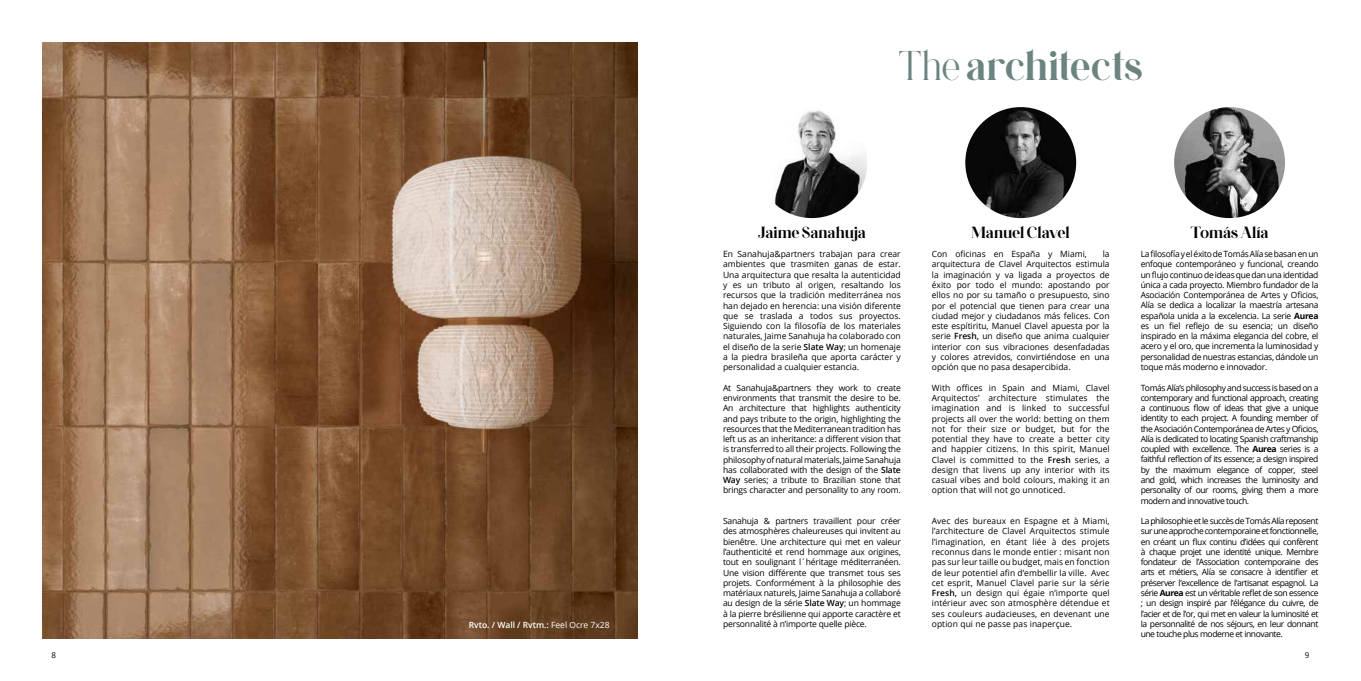
<style>
.page{position:relative;width:1361px;height:681px;background:#fff}
.page>*{position:absolute;margin:0;border:0;box-sizing:border-box;transform-origin:0 0}
.t1{font:700 34.1px "Astralaga";letter-spacing:-.01em;color:#6c847f}
.t2{font:700 13.3px "Astralaga";letter-spacing:-.01em;color:#000}
.t3{font:8.6px/10.3px "Open Sans";letter-spacing:-.02em;color:#000;text-align:justify}
.t4{font:8.6px "Open Sans";color:#000}
.t5{font:600 8.5px "Open Sans";color:#fff}
.t6{font:8px "Open Sans";color:#000}
.s1{font-weight:400}
.s2{font-weight:600}
.s3{font-weight:700}
</style>
<div class="page">
<img style="left:43px;top:43px;width:595px;height:595px">
<img style="left:965px;top:107px;width:111px;height:111px;border-radius:55px">
<img style="left:756px;top:107px;width:111px;height:111px;border-radius:55px">
<img style="left:1174px;top:107px;width:111px;height:111px;border-radius:55px">
<p class="t5" style="left:469px;top:618px;width:142px">Rvto. / Wall / Rvtm.: <span class="s1">Feel Ocre 7x28</span></p>
<h1 class="t1" style="left:898px;top:42px;width:247px"><span class="s1">The</span> architects</h1>
<h2 class="t2" style="left:758px;top:223px;width:109px">Jaime Sanahuja</h2>
<h2 class="t2" style="left:971px;top:223px;width:100px">Manuel Clavel</h2>
<h2 class="t2" style="left:1190px;top:222px;width:80px">Tomás Alía</h2>
<p class="t3" style="left:723px;top:248px;width:179px">En Sanahuja&amp;partners trabajan para crear ambientes que trasmiten ganas de estar.<br>Una arquitectura que resalta la autenticidad y es un tributo al origen, resaltando los recursos que la tradición mediterránea nos han dejado en herencia: una visión diferente que se traslada a todos sus proyectos.<br>Siguiendo con la filosofía de los materiales naturales, Jaime Sanahuja ha colaborado con el diseño de la serie <span class="s2">Slate Way</span>; un homenaje a la piedra brasileña que aporta carácter y personalidad a cualquier estancia.</p>
<p class="t3" style="left:723px;top:382px;width:179px">At Sanahuja&amp;partners they work to create environments that transmit the desire to be.<br>An architecture that highlights authenticity and pays tribute to the origin, highlighting the resources that the Mediterranean tradition has left us as an inheritance: a different vision that is transferred to all their projects. Following the philosophy of natural materials, Jaime Sanahuja has collaborated with the design of the <span class="s2">Slate Way</span> series; a tribute to Brazilian stone that brings character and personality to any room.</p>
<p class="t3" style="left:723px;top:515px;width:179px">Sanahuja &amp; partners travaillent pour créer des atmosphères chaleureuses qui invitent au bienêtre. Une architecture qui met en valeur l’authenticité et rend hommage aux origines, tout en soulignant l´héritage méditerranéen.<br>Une vision différente que transmet tous ses projets. Conformément à la philosophie des matériaux naturels, Jaime Sanahuja a collaboré au design de la série <span class="s2">Slate Way</span>; un hommage à la pierre brésilienne qui apporte caractère et personnalité à n’importe quelle pièce.</p>
<p class="t3" style="left:1140px;top:248px;width:179px">La filosofía y el éxito de Tomás Alía se basan en un enfoque contemporáneo y funcional, creando un flujo continuo de ideas que dan una identidad única a cada proyecto. Miembro fundador de la Asociación Contemporánea de Artes y Oficios, Alía se dedica a localizar la maestría artesana española unida a la excelencia. La serie <span class="s3">Aurea </span>es un fiel reflejo de su esencia; un diseño inspirado en la máxima elegancia del cobre, el acero y el oro, que incrementa la luminosidad y personalidad de nuestras estancias, dándole un toque más moderno e innovador.</p>
<p class="t3" style="left:1140px;top:382px;width:179px">Tomás Alía’s philosophy and success is based on a contemporary and functional approach, creating a continuous flow of ideas that give a unique identity to each project. A founding member of the Asociación Contemporánea de Artes y Oficios, Alía is dedicated to locating Spanish craftmanship coupled with excellence. The <span class="s3">Aurea</span> series is a faithful reflection of its essence; a design inspired by the maximum elegance of copper, steel and gold, which increases the luminosity and personality of our rooms, giving them a more modern and innovative touch.</p>
<p class="t3" style="left:1140px;top:515px;width:179px">La philosophie et le succès de Tomás Alía reposent sur une approche contemporaine et fonctionnelle, en créant un flux continu d’idées qui confèrent à chaque projet une identité unique. Membre fondateur de l’Association contemporaine des arts et métiers, Alía se consacre à identifier et préserver l’excellence de l’artisanat espagnol. La série <span class="s3">Aurea</span> est un véritable reflet de son essence ; un design inspiré par l’élégance du cuivre, de l’acier et de l’or, qui met en valeur la luminosité et la personnalité de nos séjours, en leur donnant une touche plus moderne et innovante.</p>
<p class="t4" style="left:932px;top:248px;width:156px">Con oficinas en España y Miami,</p>
<p class="t3" style="left:932px;top:248px;width:179px;text-indent:171px">la arquitectura de Clavel Arquitectos estimula la imaginación y va ligada a proyectos de éxito por todo el mundo: apostando por ellos no por su tamaño o presupuesto, sino por el potencial que tienen para crear una ciudad mejor y ciudadanos más felices. Con este espítiritu, Manuel Clavel apuesta por la serie <span class="s2">Fresh,</span> un diseño que anima cualquier interior con sus vibraciones desenfadadas y colores atrevidos, convirtiéndose en una opción que no pasa desapercibida.</p>
<p class="t3" style="left:932px;top:382px;width:179px">With offices in Spain and Miami, Clavel Arquitectos’ architecture stimulates the imagination and is linked to successful projects all over the world: betting on them not for their size or budget, but for the potential they have to create a better city and happier citizens. In this spirit, Manuel Clavel is committed to the <span class="s2">Fresh</span> series, a design that livens up any interior with its casual vibes and bold colours, making it an option that will not go unnoticed.</p>
<p class="t3" style="left:932px;top:515px;width:179px">Avec des bureaux en Espagne et à Miami, l’architecture de Clavel Arquitectos stimule l’imagination, en étant liée à des projets reconnus dans le monde entier : misant non pas sur leur taille ou budget, mais en fonction de leur potentiel afin d’embellir la ville. Avec cet esprit, Manuel Clavel parie sur la série <span class="s2">Fresh,</span> un design qui égaie n’importe quel intérieur avec son atmosphère détendue et ses couleurs audacieuses, en devenant une option qui ne passe pas inaperçue.</p>
<p class="t6" style="left:52px;top:649px;width:6px">8</p>
<p class="t6" style="left:1305px;top:649px;width:6px">9</p>
</div>
